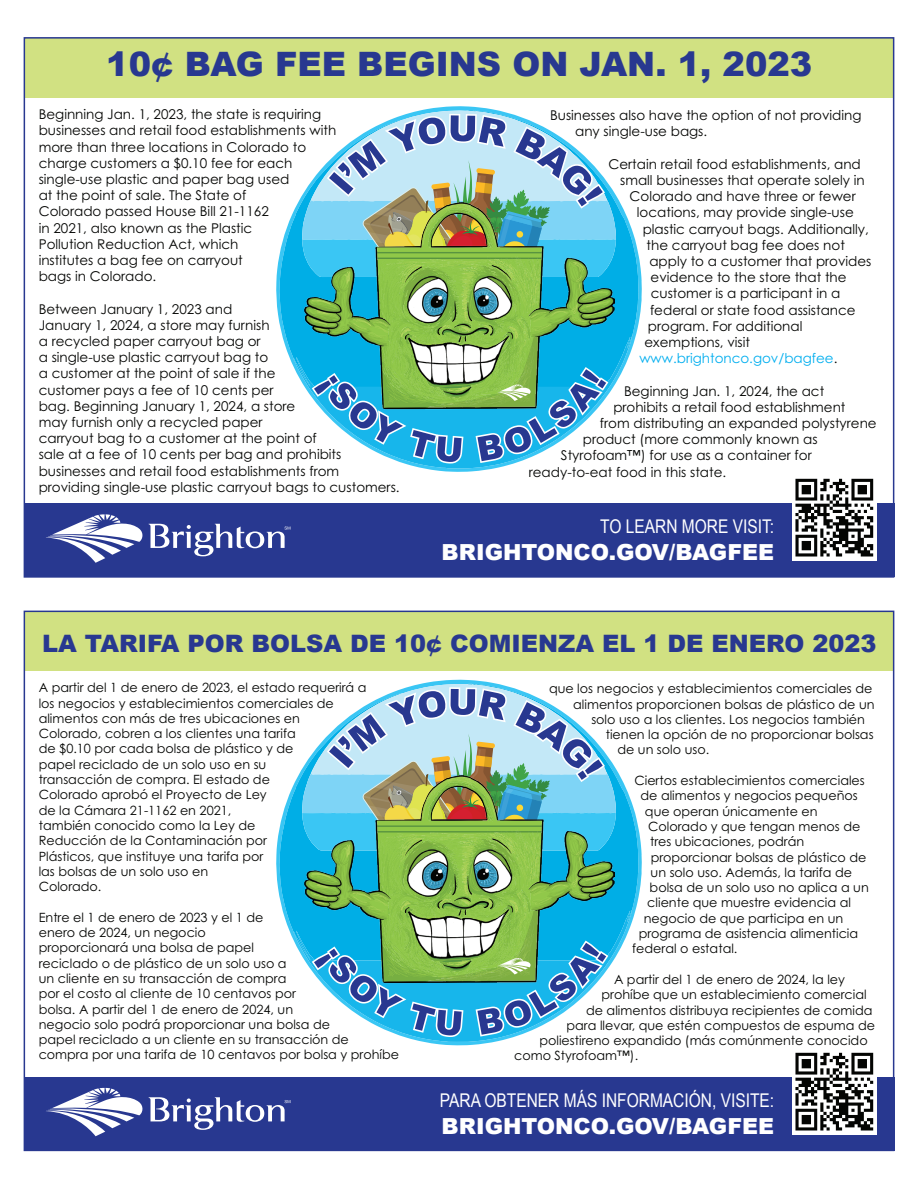
<style>
.page{position:relative;width:918px;height:1188px;background:#fff}
.page>*{position:absolute;margin:0;border:0;box-sizing:border-box;transform-origin:0 0}
.t1{font:900 33.6px "Arial";color:#283890}
.t2{font:900 24px "Arial";color:#283890}
.t3{font:900 22.05px "Arial";color:#fff}
.t4{font:18.9px "Arial Narrow";color:#fff}
.t5{font:13.5px/16.2px "Century Gothic Pro";color:#040503}
.t6{font:13.5px "Century Gothic Pro";color:#00aeef}
.t7{font:12.75px/15.3px "Century Gothic Pro";color:#040503}
.s1{color:#040503}
</style>
<div class="page">
<div style="left:25px;top:503px;width:869px;height:74px;background:#283890"></div>
<div style="left:25px;top:1077px;width:869px;height:73px;background:#283890"></div>
<div style="left:24px;top:38px;width:870px;height:59px;background:#d1e182"></div>
<img style="left:793px;top:478px;width:84px;height:83px">
<svg style="left:276px;top:106px;width:366px;height:366px"></svg>
<svg style="left:641px;top:282px;width:1px;height:14px"></svg>
<svg style="left:279px;top:111px;width:360px;height:277px"></svg>
<svg style="left:293px;top:337px;width:339px;height:132px"></svg>
<svg style="left:302px;top:110px;width:314px;height:354px"></svg>
<svg style="left:46px;top:514px;width:244px;height:49px"></svg>
<div style="left:24px;top:611px;width:870px;height:60px;background:#d1e182"></div>
<img style="left:793px;top:1052px;width:84px;height:82px">
<svg style="left:276px;top:680px;width:366px;height:365px"></svg>
<svg style="left:641px;top:855px;width:1px;height:15px"></svg>
<svg style="left:279px;top:684px;width:360px;height:277px"></svg>
<svg style="left:293px;top:910px;width:339px;height:132px"></svg>
<svg style="left:302px;top:683px;width:314px;height:354px"></svg>
<svg style="left:46px;top:1088px;width:244px;height:48px"></svg>
<h1 class="t1" style="left:106px;top:40px;width:708px">10¢ BAG FEE BEGINS ON JAN. 1, 2023</h1>
<p class="t5" style="left:39px;top:106px;width:299px">Beginning Jan. 1, 2023, the state is requiring businesses and retail food establishments with more than three locations in Colorado to charge customers a $0.10 fee for each single-use plastic and paper bag used<br>at the point of sale. The State of<br>Colorado passed House Bill 21-1162<br>in 2021, also known as the Plastic<br>Pollution Reduction Act, which<br>institutes a bag fee on carryout<br>bags in Colorado.</p>
<p class="t5" style="left:39px;top:301px;width:362px">Between January 1, 2023 and<br>January 1, 2024, a store may furnish<br>a recycled paper carryout bag or<br>a single-use plastic carryout bag to<br>a customer at the point of sale if the<br>customer pays a fee of 10 cents per<br>bag. Beginning January 1, 2024, a store<br>may furnish only a recycled paper<br>carryout bag to a customer at the point of<br>sale at a fee of 10 cents per bag and prohibits businesses and retail food establishments from providing single-use plastic carryout bags to customers.</p>
<p class="t5" style="left:575px;top:107px;width:288px;text-indent:-25px">Businesses also have the option of not providing any single-use bags.</p>
<p class="t5" style="left:608px;top:156px;width:254px">Certain retail food establishments, and</p>
<p class="t5" style="left:620px;top:172px;width:246px">small businesses that operate solely in</p>
<p class="t5" style="left:630px;top:188px;width:228px">Colorado and have three or fewer</p>
<p class="t5" style="left:637px;top:204px;width:218px">locations, may provide single-use</p>
<p class="t5" style="left:643px;top:221px;width:228px">plastic carryout bags. Additionally,</p>
<p class="t5" style="left:647px;top:237px;width:200px">the carryout bag fee does not</p>
<p class="t5" style="left:649px;top:253px;width:224px">apply to a customer that provides</p>
<p class="t5" style="left:651px;top:269px;width:198px">evidence to the store that the</p>
<p class="t5" style="left:651px;top:285px;width:191px">customer is a participant in a</p>
<p class="t5" style="left:650px;top:302px;width:207px">federal or state food assistance</p>
<p class="t5" style="left:648px;top:318px;width:156px">program. For additional</p>
<p class="t5" style="left:644px;top:334px;width:107px">exemptions, visit</p>
<p class="t6" style="left:639px;top:350px;width:200px">www.brightonco.gov/bagfee<span class="s1">.</span></p>
<p class="t5" style="left:624px;top:383px;width:202px">Beginning Jan. 1, 2024, the act</p>
<p class="t5" style="left:613px;top:399px;width:234px">prohibits a retail food establishment</p>
<p class="t5" style="left:600px;top:415px;width:278px">from distributing an expanded polystyrene</p>
<p class="t5" style="left:583px;top:431px;width:236px">product (more commonly known as</p>
<p class="t5" style="left:561px;top:447px;width:252px">Styrofoam™) for use as a container for</p>
<p class="t5" style="left:529px;top:464px;width:199px">ready-to-eat food in this state.</p>
<h3 class="t4" style="left:600px;top:513px;width:175px">TO LEARN MORE VISIT:</h3>
<h3 class="t3" style="left:442px;top:536px;width:334px">BRIGHTONCO.GOV/BAGFEE</h3>
<h2 class="t2" style="left:42px;top:626px;width:836px">LA TARIFA POR BOLSA DE 10¢ COMIENZA EL 1 DE ENERO 2023</h2>
<p class="t7" style="left:39px;top:680px;width:329px">A partir del 1 de enero de 2023, el estado requerirá a los negocios y establecimientos comerciales de alimentos con más de tres ubicaciones en<br>Colorado, cobren a los clientes una tarifa<br>de $0.10 por cada bolsa de plástico y de<br>papel reciclado de un solo uso en su<br>transacción de compra. El estado de<br>Colorado aprobó el Proyecto de Ley<br>de la Cámara 21-1162 en 2021,<br>también conocido como la Ley de<br>Reducción de la Contaminación por<br>Plásticos, que instituye una tarifa por<br>las bolsas de un solo uso en<br>Colorado.</p>
<p class="t7" style="left:39px;top:909px;width:362px">Entre el 1 de enero de 2023 y el 1 de<br>enero de 2024, un negocio<br>proporcionará una bolsa de papel<br>reciclado o de plástico de un solo uso a<br>un cliente en su transacción de compra<br>por el costo al cliente de 10 centavos por<br>bolsa. A partir del 1 de enero de 2024, un<br>negocio solo podrá proporcionar una bolsa de<br>papel reciclado a un cliente en su transacción de compra por una tarifa de 10 centavos por bolsa y prohíbe</p>
<p class="t7" style="left:549px;top:681px;width:325px">que los negocios y establecimientos comerciales de</p>
<p class="t7" style="left:573px;top:696px;width:303px">alimentos proporcionen bolsas de plástico de un</p>
<p class="t7" style="left:591px;top:711px;width:275px">solo uso a los clientes. Los negocios también</p>
<p class="t7" style="left:606px;top:727px;width:269px">tienen la opción de no proporcionar bolsas</p>
<p class="t7" style="left:617px;top:742px;width:93px">de un solo uso.</p>
<p class="t7" style="left:634px;top:773px;width:232px">Ciertos establecimientos comerciales</p>
<p class="t7" style="left:640px;top:788px;width:219px">de alimentos y negocios pequeños</p>
<p class="t7" style="left:645px;top:803px;width:174px">que operan únicamente en</p>
<p class="t7" style="left:648px;top:818px;width:214px">Colorado y que tengan menos de</p>
<p class="t7" style="left:650px;top:834px;width:156px">tres ubicaciones, podrán</p>
<p class="t7" style="left:651px;top:849px;width:217px">proporcionar bolsas de plástico de</p>
<p class="t7" style="left:651px;top:864px;width:203px">un solo uso. Además, la tarifa de</p>
<p class="t7" style="left:650px;top:880px;width:221px">bolsa de un solo uso no aplica a un</p>
<p class="t7" style="left:647px;top:895px;width:205px">cliente que muestre evidencia al</p>
<p class="t7" style="left:644px;top:910px;width:201px">negocio de que participa en un</p>
<p class="t7" style="left:639px;top:926px;width:221px">programa de asistencia alimenticia</p>
<p class="t7" style="left:632px;top:941px;width:107px">federal o estatal.</p>
<p class="t7" style="left:614px;top:971px;width:233px">A partir del 1 de enero de 2024, la ley</p>
<p class="t7" style="left:602px;top:987px;width:267px">prohíbe que un establecimiento comercial</p>
<p class="t7" style="left:586px;top:1002px;width:288px">de alimentos distribuya recipientes de comida</p>
<p class="t7" style="left:567px;top:1017px;width:310px">para llevar, que estén compuestos de espuma de</p>
<p class="t7" style="left:539px;top:1033px;width:330px">poliestireno expandido (más comúnmente conocido</p>
<p class="t7" style="left:514px;top:1048px;width:126px">como Styrofoam™).</p>
<h3 class="t4" style="left:440px;top:1086px;width:336px">PARA OBTENER MÁS INFORMACIÓN, VISITE:</h3>
<h3 class="t3" style="left:442px;top:1110px;width:334px">BRIGHTONCO.GOV/BAGFEE</h3>
</div>
